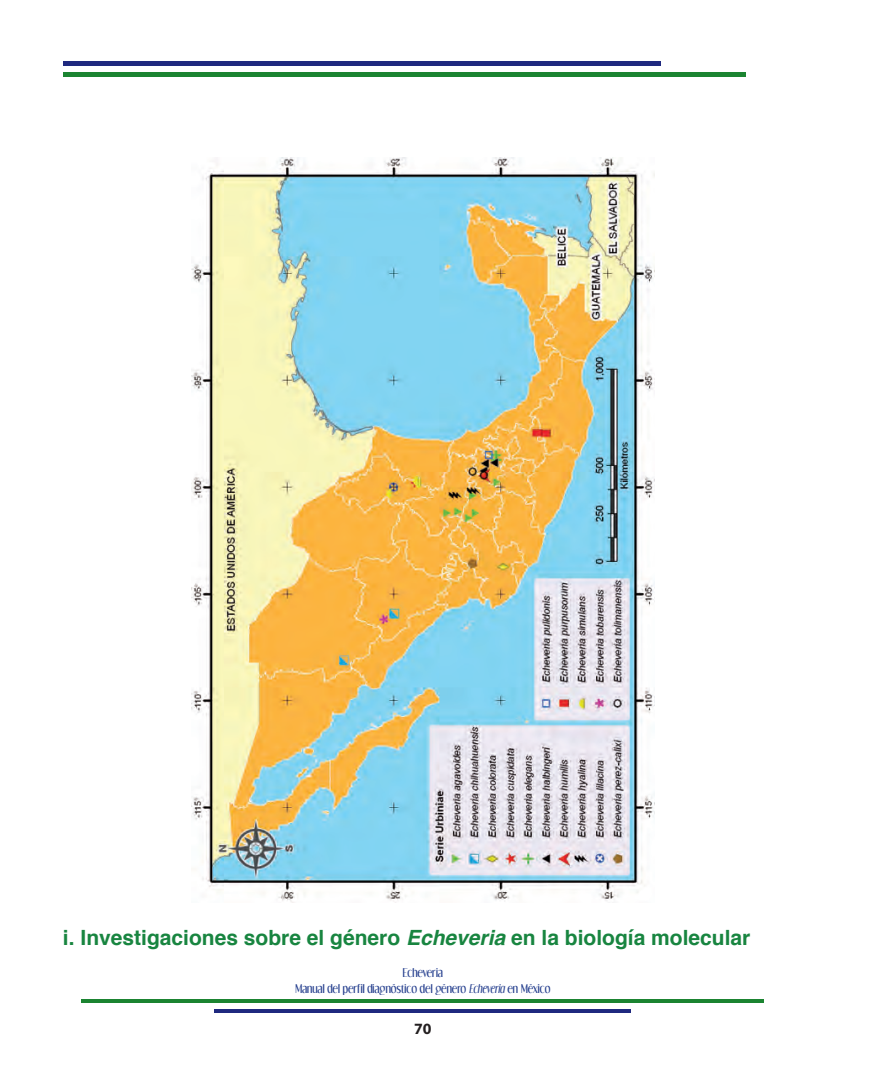
<style>
.page{position:relative;width:882px;height:1071px;background:#fff}
.page>*{position:absolute;margin:0;border:0;box-sizing:border-box;transform-origin:0 0}
.Subtitulo_incisos{font:700 21px "Helvetica";color:#188540}
.t1{font:700 15.75px "Myriad Pro";color:#231f20}
.t2{font:10.5px/15.8px "Dream Orphans";color:#253f8e;text-align:center}
.s1{font-style:italic}
</style>
<div class="page">
<div style="left:63px;top:72px;width:683px;height:5px;background:#1b8431"></div>
<div style="left:63px;top:61px;width:598px;height:5px;background:#1f297f"></div>
<hr style="left:81px;top:999px;width:683px;height:4px;background:#1b8431">
<hr style="left:215px;top:1010px;width:416px;height:3px;background:#1f297f">
<img style="left:192px;top:158px;width:462px;height:744px">
<p class="Subtitulo_incisos" style="left:63px;top:921px;width:689px">i. Investigaciones sobre el género <span class="s1">Echeveria</span> en la biología molecular</p>
<p class="t2" style="left:295px;top:965px;width:257px">Echeveria<br>Manual del perfil diagnóstico del género <span class="s1">Echeveria</span> en México</p>
<h2 class="t1" style="left:414px;top:1018px;width:19px">70</h2>
</div>
